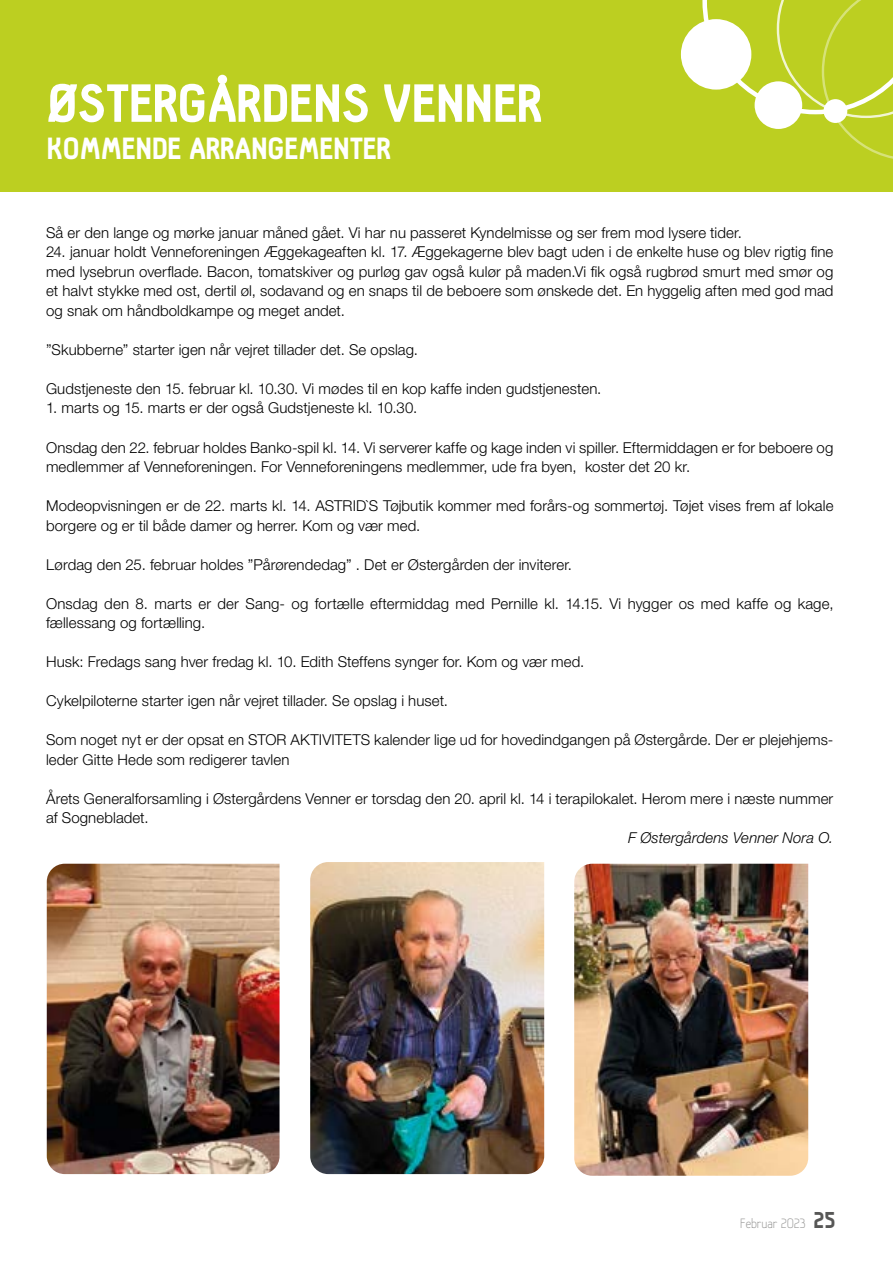
<style>
.page{position:relative;width:893px;height:1263px;background:#fff}
.page>*{position:absolute;margin:0;border:0;box-sizing:border-box;transform-origin:0 0}
.t1{font:900 52.5px "Hallosans";color:#fff}
.t2{font:900 30px "Hallosans";color:#fff}
.t3{font:300 15px/19.5px "Helvetica Neue";letter-spacing:.005em;color:#000}
.t4{font:italic 300 15px "Helvetica Neue";letter-spacing:.005em;color:#000}
.t5{font:300 15px "Hallosans";color:#9d9d9c}
.s1{font-weight:900;font-size:22.5px;color:#575756}
</style>
<div class="page">
<div style="left:0;top:0;width:893px;height:192px;background:#bccf21"></div>
<div style="left:681px;top:19px;width:70px;height:71px;background:#fff;border-radius:50%"></div>
<svg style="left:702px;top:0;width:191px;height:159px"></svg>
<div style="left:755px;top:81px;width:47px;height:48px;background:#fff;border-radius:50%"></div>
<div style="left:823px;top:99px;width:24px;height:24px;background:#fff;border-radius:50%"></div>
<img style="left:310px;top:862px;width:234px;height:312px">
<img style="left:47px;top:864px;width:233px;height:310px">
<img style="left:574px;top:864px;width:234px;height:312px">
<h1 class="t1" style="left:47px;top:75px;width:497px">ØSTERGÅRDENS VENNER</h1>
<h2 class="t2" style="left:47px;top:132px;width:346px">KOMMENDE ARRANGEMENTER</h2>
<p class="t3" style="left:46px;top:222px;width:697px">Så er den lange og mørke januar måned gået. Vi har nu passeret Kyndelmisse og ser frem mod lysere tider.</p>
<p class="t3" style="left:46px;top:242px;width:789px;text-align:justify">24. januar holdt Venneforeningen Æggekageaften kl. 17. Æggekagerne blev bagt uden i de enkelte huse og blev rigtig fine med lysebrun overflade. Bacon, tomatskiver og purløg gav også kulør på maden.Vi fik også rugbrød smurt med smør og et halvt stykke med ost, dertil øl, sodavand og en snaps til de beboere som ønskede det. En hyggelig aften med god mad og snak om håndboldkampe og meget andet.</p>
<p class="t3" style="left:46px;top:339px;width:373px">”Skubberne” starter igen når vejret tillader det. Se opslag.</p>
<p class="t3" style="left:46px;top:378px;width:557px">Gudstjeneste den 15. februar kl. 10.30. Vi mødes til en kop kaffe inden gudstjenesten.</p>
<p class="t3" style="left:46px;top:398px;width:373px">1. marts og 15. marts er der også Gudstjeneste kl. 10.30.</p>
<p class="t3" style="left:46px;top:437px;width:789px">Onsdag den 22. februar holdes Banko-spil kl. 14. Vi serverer kaffe og kage inden vi spiller. Eftermiddagen er for beboere og medlemmer af Venneforeningen. For Venneforeningens medlemmer, ude fra byen, koster det 20 kr.</p>
<p class="t3" style="left:46px;top:495px;width:789px">Modeopvisningen er de 22. marts kl. 14. ASTRID`S Tøjbutik kommer med forårs-og sommertøj. Tøjet vises frem af lokale borgere og er til både damer og herrer. Kom og vær med.</p>
<p class="t3" style="left:46px;top:554px;width:527px">Lørdag den 25. februar holdes ”Pårørendedag” . Det er Østergården der inviterer.</p>
<p class="t3" style="left:46px;top:593px;width:789px">Onsdag den 8. marts er der Sang- og fortælle eftermiddag med Pernille kl. 14.15. Vi hygger os med kaffe og kage, fællessang og fortælling.</p>
<p class="t3" style="left:46px;top:651px;width:540px">Husk: Fredags sang hver fredag kl. 10. Edith Steffens synger for. Kom og vær med.</p>
<p class="t3" style="left:46px;top:690px;width:403px">Cykelpiloterne starter igen når vejret tillader. Se opslag i huset.</p>
<p class="t3" style="left:46px;top:729px;width:789px">Som noget nyt er der opsat en STOR AKTIVITETS kalender lige ud for hovedindgangen på Østergårde. Der er plejehjems&shy;leder Gitte Hede som redigerer tavlen</p>
<p class="t3" style="left:46px;top:788px;width:789px">Årets Generalforsamling i Østergårdens Venner er torsdag den 20. april kl. 14 i terapilokalet. Herom mere i næste nummer af Sognebladet.</p>
<p class="t4" style="left:628px;top:825px;width:207px">F Østergårdens Venner Nora O.</p>
<p class="t5" style="left:741px;top:1216px;width:96px">Februar 2023 <span class="s1">25</span></p>
</div>
